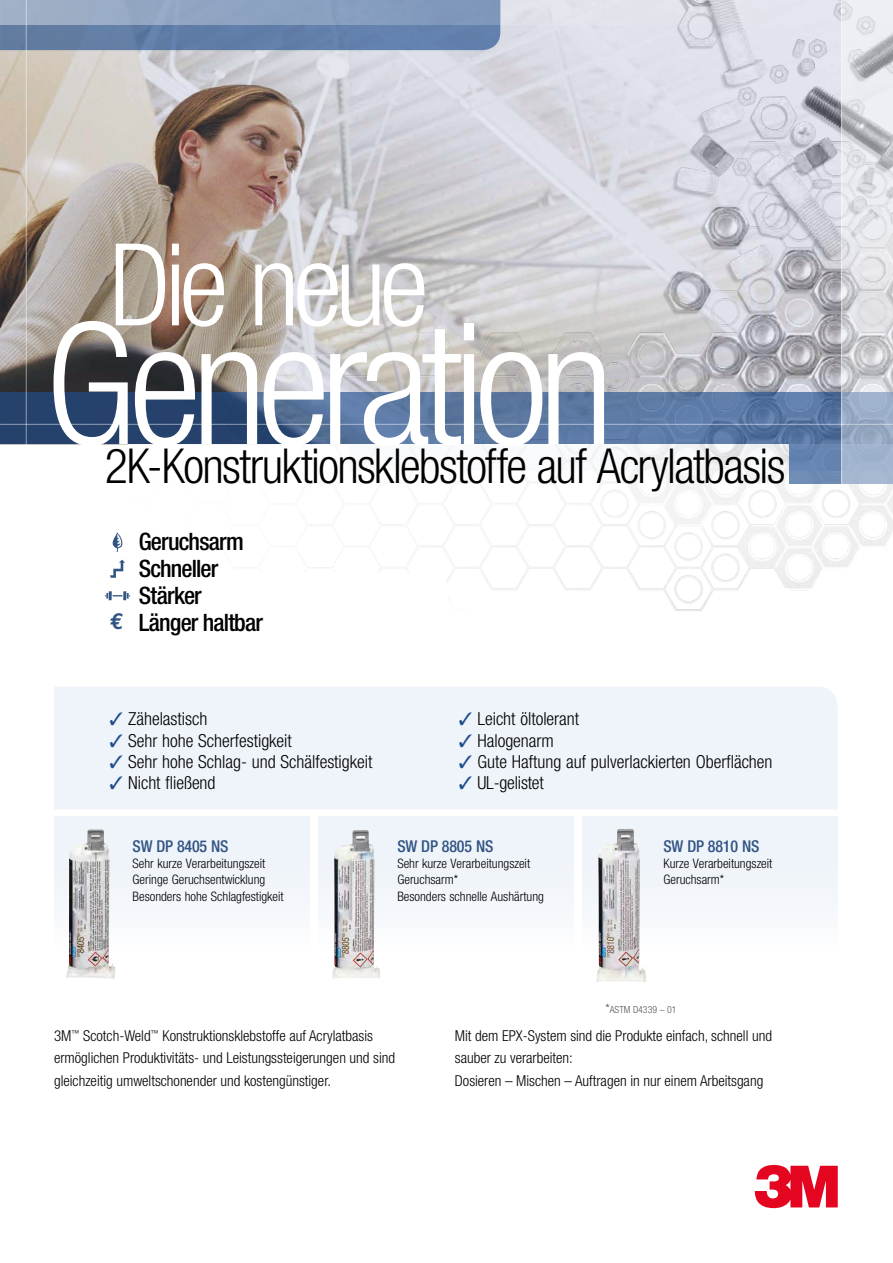
<style>
.page{position:relative;width:893px;height:1263px;background:#fff}
.page>*{position:absolute;margin:0;border:0;box-sizing:border-box;transform-origin:0 0}
.t1{font:300 condensed 169.65px "Helvetica Neue";letter-spacing:-.055em;color:#fff}
.t2{font:300 condensed 114.45px "Helvetica Neue";letter-spacing:-.055em;color:#fff}
.t3{font:300 condensed 48.3px "Helvetica Neue";letter-spacing:-.03em;color:#000}
.t4{font:500 condensed 24px "Helvetica Neue";letter-spacing:-.035em;color:#000}
.t5{font:300 condensed 18px "Helvetica Neue";color:#000}
.t6{font:500 condensed 16.35px "Helvetica Neue";letter-spacing:-.01em;color:#315483}
.t7{font:300 condensed 15px/22.5px "Helvetica Neue";color:#000}
.t8{font:300 condensed 13.05px/16.4px "Helvetica Neue";color:#000}
.t9{font:300 condensed 9.75px "Helvetica Neue";color:#575756}
.s1{font-family:"Euro Mono";font-weight:700;font-stretch:normal;font-size:22.95px;color:#315483}
.s2{color:#214f8e}
.s3{font-size:13.05px}
</style>
<div class="page">
<img style="left:0;top:0;width:841px;height:393px">
<svg style="left:0;top:393px;width:841px;height:51px;background:#48658f"></svg>
<div style="left:0;top:25px;width:500px;height:25px;background:#627ea8"></div>
<hr style="left:26px;top:0;width:1px;height:498px;background:#fff">
<hr style="left:0;top:424px;width:893px;height:1px;background:#fff">
<svg style="left:0;top:0;width:825px;height:25px;background:#adbbd0"></svg>
<div style="left:789px;top:444px;width:104px;height:39px;background:#6786b2"></div>
<svg style="left:842px;top:0;width:51px;height:483px;background:#ced2db"></svg>
<div style="left:54px;top:687px;width:784px;height:122px;background:#eff4fa"></div>
<svg style="left:755px;top:1165px;width:83px;height:43px"></svg>
<div style="left:54px;top:816px;width:255px;height:131px;background:#eff4fa"></div>
<div style="left:318px;top:816px;width:255px;height:131px;background:#eff4fa"></div>
<div style="left:583px;top:816px;width:255px;height:131px;background:#eff4fa"></div>
<img style="left:66px;top:829px;width:49px;height:150px">
<img style="left:332px;top:830px;width:49px;height:149px">
<img style="left:596px;top:829px;width:50px;height:154px">
<hr style="left:841px;top:0;width:1px;height:483px;background:#fff">
<svg style="left:112px;top:532px;width:11px;height:20px"></svg>
<svg style="left:110px;top:560px;width:15px;height:18px"></svg>
<svg style="left:105px;top:591px;width:25px;height:9px"></svg>
<h2 class="t2" style="left:109px;top:219px;width:321px">Die neue</h2>
<h1 class="t1" style="left:45px;top:287px;width:570px">Generation</h1>
<h3 class="t3" style="left:105px;top:439px;width:682px">2K-Konstruktionsklebstoffe auf Acrylatbasis</h3>
<h3 class="t4" style="left:139px;top:527px;width:107px">Geruchsarm</h3>
<h3 class="t4" style="left:139px;top:554px;width:81px">Schneller</h3>
<h3 class="t4" style="left:139px;top:581px;width:65px">Stärker</h3>
<h3 class="t4" style="left:110px;top:608px;width:154px"><span class="s1">E</span> Länger haltbar</h3>
<p class="t5" style="left:109px;top:709px;width:100px"><span class="s2">✓</span> Zähelastisch</p>
<p class="t5" style="left:109px;top:730px;width:184px"><span class="s2">✓</span> Sehr hohe Scherfestigkeit</p>
<p class="t5" style="left:109px;top:751px;width:265px"><span class="s2">✓</span> Sehr hohe Schlag- und Schälfestigkeit</p>
<p class="t5" style="left:109px;top:772px;width:108px"><span class="s2">✓</span> Nicht fließend</p>
<p class="t6" style="left:133px;top:836px;width:97px">SW DP 8405 NS</p>
<p class="t8" style="left:133px;top:855px;width:153px">Sehr kurze Verarbeitungszeit<br>Geringe Geruchsentwicklung<br>Besonders hohe Schlagfestigkeit</p>
<p class="t5" style="left:459px;top:709px;width:122px"><span class="s2">✓</span> Leicht öltolerant</p>
<p class="t5" style="left:459px;top:730px;width:97px"><span class="s2">✓</span> Halogenarm</p>
<p class="t5" style="left:459px;top:751px;width:315px"><span class="s2">✓</span> Gute Haftung auf pulverlackierten Oberflächen</p>
<p class="t5" style="left:459px;top:772px;width:87px"><span class="s2">✓</span> UL-gelistet</p>
<p class="t6" style="left:397px;top:836px;width:97px">SW DP 8805 NS</p>
<p class="t8" style="left:397px;top:855px;width:148px">Sehr kurze Verarbeitungszeit<br>Geruchsarm*<br>Besonders schnelle Aushärtung</p>
<p class="t6" style="left:663px;top:836px;width:97px">SW DP 8810 NS</p>
<p class="t8" style="left:663px;top:855px;width:110px">Kurze Verarbeitungszeit<br>Geruchsarm*</p>
<p class="t9" style="left:605px;top:1004px;width:73px"><span class="s3">*</span>ASTM D4339 – 01</p>
<p class="t7" style="left:54px;top:1024px;width:343px">3M<sup>™</sup> Scotch-Weld<sup>™</sup> Konstruktionsklebstoffe auf Acrylatbasis ermöglichen Produktivitäts- und Leistungssteigerungen und sind gleichzeitig umweltschonender und kostengünstiger.</p>
<p class="t7" style="left:455px;top:1024px;width:319px">Mit dem EPX-System sind die Produkte einfach, schnell und sauber zu verarbeiten:<br>Dosieren – Mischen – Auftragen in nur einem Arbeitsgang</p>
</div>
